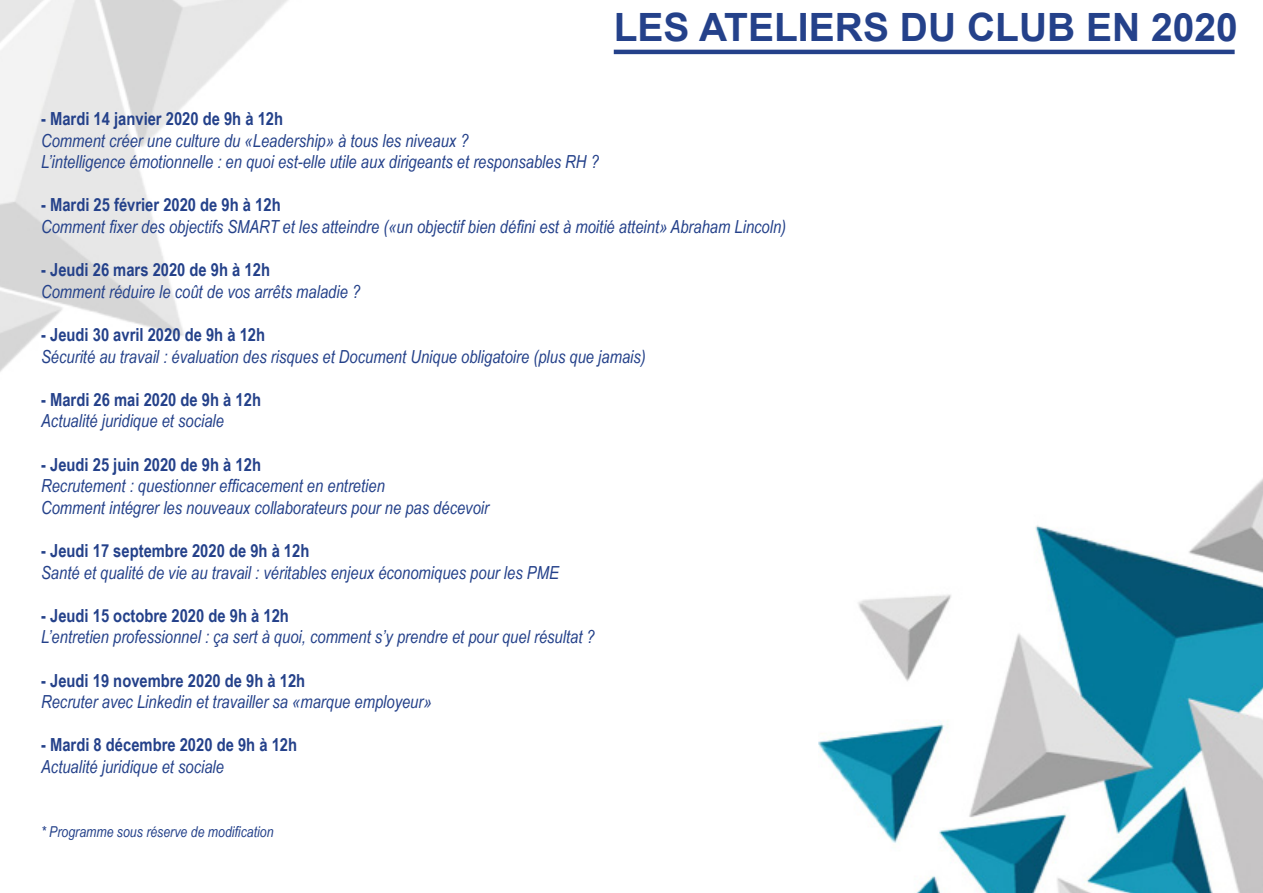
<style>
.page{position:relative;width:1263px;height:893px;background:#fff}
.page>*{position:absolute;margin:0;border:0;box-sizing:border-box;transform-origin:0 0}
.titre{font:700 39px "Arial";color:#24418a}
.Style_de_paragraphe{font:italic 18px "Arial Narrow";color:#24418a}
.Style_de_paragraphe-2{font:700 18px "Arial Narrow";color:#24418a}
.Style_de_paragraphe-3{font:italic 15px "Arial Narrow";color:#24418a}
</style>
<div class="page">
<img style="left:818px;top:478px;width:445px;height:415px">
<img style="left:0;top:0;width:288px;height:372px">
<hr style="left:614px;top:50px;width:620px;height:4px;background:#24418a">
<p class="titre" style="left:614px;top:0;width:626px">LES ATELIERS DU CLUB EN 2020</p>
<p class="Style_de_paragraphe-2" style="left:41px;top:105px;width:244px">- Mardi 14 janvier 2020 de 9h à 12h</p>
<p class="Style_de_paragraphe" style="left:41px;top:128px;width:429px">Comment créer une culture du «Leadership» à tous les niveaux ?</p>
<p class="Style_de_paragraphe" style="left:41px;top:149px;width:559px">L’intelligence émotionnelle : en quoi est-elle utile aux dirigeants et responsables RH ?</p>
<p class="Style_de_paragraphe-2" style="left:41px;top:191px;width:241px">- Mardi 25 février 2020 de 9h à 12h</p>
<p class="Style_de_paragraphe" style="left:41px;top:214px;width:747px">Comment fixer des objectifs SMART et les atteindre («un objectif bien défini est à moitié atteint» Abraham Lincoln)</p>
<p class="Style_de_paragraphe-2" style="left:41px;top:256px;width:230px">- Jeudi 26 mars 2020 de 9h à 12h</p>
<p class="Style_de_paragraphe" style="left:41px;top:279px;width:321px">Comment réduire le coût de vos arrêts maladie ?</p>
<p class="Style_de_paragraphe-2" style="left:41px;top:321px;width:226px">- Jeudi 30 avril 2020 de 9h à 12h</p>
<p class="Style_de_paragraphe" style="left:41px;top:344px;width:606px">Sécurité au travail : évaluation des risques et Document Unique obligatoire (plus que jamais)</p>
<p class="Style_de_paragraphe-2" style="left:41px;top:386px;width:221px">- Mardi 26 mai 2020 de 9h à 12h</p>
<p class="Style_de_paragraphe" style="left:41px;top:409px;width:184px">Actualité juridique et sociale</p>
<p class="Style_de_paragraphe-2" style="left:41px;top:451px;width:221px">- Jeudi 25 juin 2020 de 9h à 12h</p>
<p class="Style_de_paragraphe" style="left:41px;top:473px;width:345px">Recrutement : questionner efficacement en entretien</p>
<p class="Style_de_paragraphe" style="left:41px;top:495px;width:449px">Comment intégrer les nouveaux collaborateurs pour ne pas décevoir</p>
<p class="Style_de_paragraphe-2" style="left:41px;top:537px;width:270px">- Jeudi 17 septembre 2020 de 9h à 12h</p>
<p class="Style_de_paragraphe" style="left:41px;top:560px;width:519px">Santé et qualité de vie au travail : véritables enjeux économiques pour les PME</p>
<p class="Style_de_paragraphe-2" style="left:41px;top:602px;width:249px">- Jeudi 15 octobre 2020 de 9h à 12h</p>
<p class="Style_de_paragraphe" style="left:41px;top:625px;width:555px">L’entretien professionnel : ça sert à quoi, comment s’y prendre et pour quel résultat ?</p>
<p class="Style_de_paragraphe-2" style="left:41px;top:667px;width:266px">- Jeudi 19 novembre 2020 de 9h à 12h</p>
<p class="Style_de_paragraphe" style="left:41px;top:689px;width:392px">Recruter avec Linkedin et travailler sa «marque employeur»</p>
<p class="Style_de_paragraphe-2" style="left:41px;top:731px;width:257px">- Mardi 8 décembre 2020 de 9h à 12h</p>
<p class="Style_de_paragraphe" style="left:41px;top:754px;width:184px">Actualité juridique et sociale</p>
<p class="Style_de_paragraphe-3" style="left:41px;top:821px;width:234px">* Programme sous réserve de modification</p>
</div>
